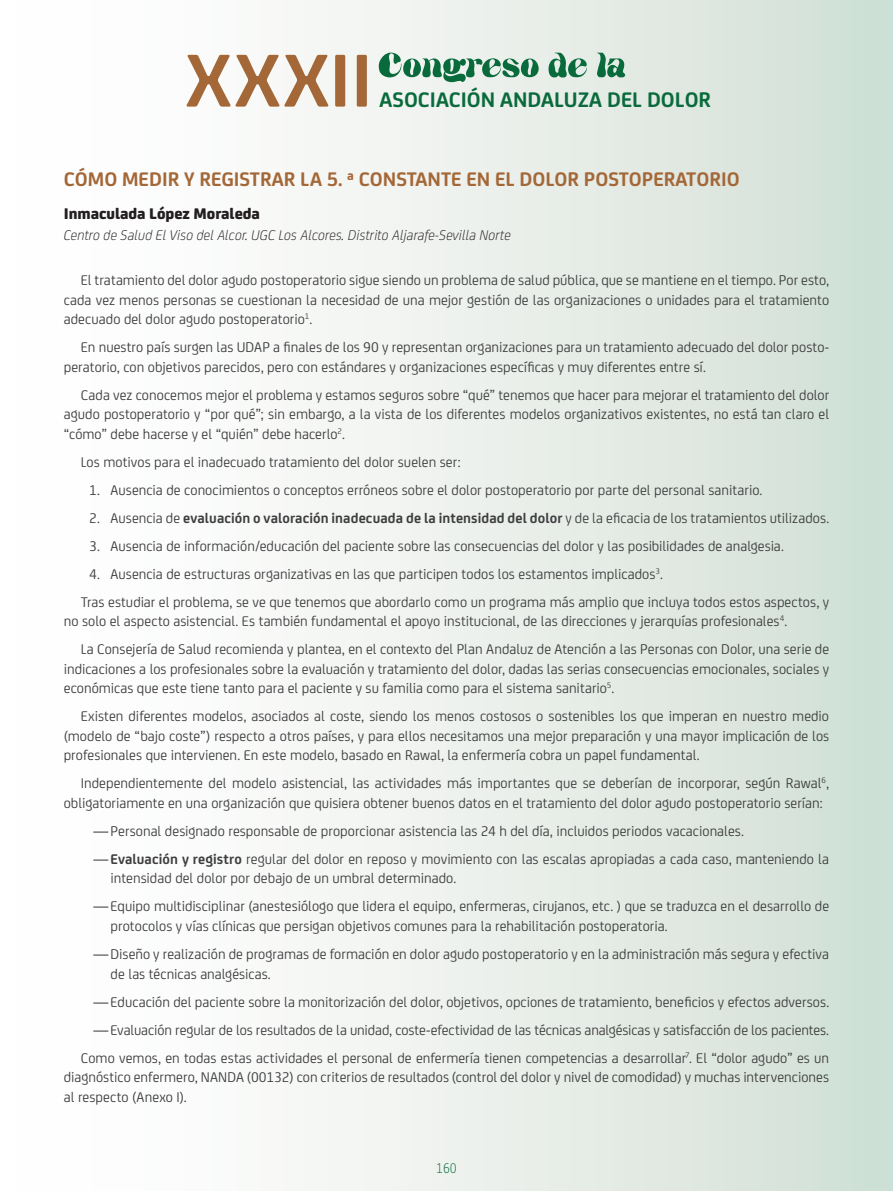
<style>
.page{position:relative;width:893px;height:1191px;background:#fff}
.page>*{position:absolute;margin:0;border:0;box-sizing:border-box;transform-origin:0 0}
.t1{font:700 80.1px "FS Joey";letter-spacing:.02em;color:#a46737}
.t2{font:700 22.5px "FS Joey";color:#096b3c}
.t3{font:700 21px "FS Joey";color:#a46737}
.t4{font:800 16.5px "FS Joey";color:#231f20}
.t5{font:15px/19.5px "FS Joey";color:#3e3e3f}
.t6{font:italic 300 15px "FS Joey";color:#231f20}
.t7{font:300 15px "FS Joey";color:#096b3c;scale:.9 1}
.s1{font-weight:700}
</style>
<div class="page">
<div style="left:0;top:0;width:893px;height:1191px;background:linear-gradient(to right,#fff,#d3e0d7)"></div>
<svg style="left:379px;top:53px;width:246px;height:29px"></svg>
<h1 class="t1" style="left:186px;top:20px;width:189px">XXXII</h1>
<h2 class="t2" style="left:379px;top:82px;width:333px">ASOCIACIÓN ANDALUZA DEL DOLOR</h2>
<h3 class="t3" style="left:64px;top:163px;width:677px">CÓMO MEDIR Y REGISTRAR LA 5. ª CONSTANTE EN EL DOLOR POSTOPERATORIO</h3>
<p class="t4" style="left:64px;top:201px;width:198px">Inmaculada López Moraleda</p>
<p class="t6" style="left:64px;top:225px;width:449px">Centro de Salud El Viso del Alcor. UGC Los Alcores. Distrito Aljarafe-Sevilla Norte</p>
<p class="t5" style="left:64px;top:269px;width:767px;text-align:justify;text-indent:17px">El tratamiento del dolor agudo postoperatorio sigue siendo un problema de salud pública, que se mantiene en el tiempo. Por esto, cada vez menos personas se cuestionan la necesidad de una mejor gestión de las organizaciones o unidades para el tratamiento adecuado del dolor agudo postoperatorio<sup>1</sup>.</p>
<p class="t5" style="left:64px;top:336px;width:767px;text-indent:17px">En nuestro país surgen las UDAP a finales de los 90 y representan organizaciones para un tratamiento adecuado del dolor posto&shy;peratorio, con objetivos parecidos, pero con estándares y organizaciones específicas y muy diferentes entre sí.</p>
<p class="t5" style="left:64px;top:384px;width:767px;text-align:justify;text-indent:17px">Cada vez conocemos mejor el problema y estamos seguros sobre “qué” tenemos que hacer para mejorar el tratamiento del dolor agudo postoperatorio y “por qué”; sin embargo, a la vista de los diferentes modelos organizativos existentes, no está tan claro el “cómo” debe hacerse y el “quién” debe hacerlo<sup>2</sup>.</p>
<p class="t5" style="left:81px;top:451px;width:382px">Los motivos para el inadecuado tratamiento del dolor suelen ser:</p>
<p class="t5" style="left:89px;top:479px;width:675px">1. Ausencia de conocimientos o conceptos erróneos sobre el dolor postoperatorio por parte del personal sanitario.</p>
<p class="t5" style="left:89px;top:507px;width:741px">2. Ausencia de <span class="s1">evaluación o valoración inadecuada de la intensidad del dolor</span> y de la eficacia de los tratamientos utilizados.</p>
<p class="t5" style="left:89px;top:535px;width:696px">3. Ausencia de información/educación del paciente sobre las consecuencias del dolor y las posibilidades de analgesia.</p>
<p class="t5" style="left:81px;top:559px;width:750px;line-height:28px;text-indent:9px">4. Ausencia de estructuras organizativas en las que participen todos los estamentos implicados<sup>3</sup>.<br>Tras estudiar el problema, se ve que tenemos que abordarlo como un programa más amplio que incluya todos estos aspectos, y</p>
<p class="t5" style="left:81px;top:606px;width:750px;line-height:28px;text-indent:-17px">no solo el aspecto asistencial. Es también fundamental el apoyo institucional, de las direcciones y jerarquías profesionales<sup>4</sup>.<br>La Consejería de Salud recomienda y plantea, en el contexto del Plan Andaluz de Atención a las Personas con Dolor, una serie de</p>
<p class="t5" style="left:64px;top:658px;width:767px">indicaciones a los profesionales sobre la evaluación y tratamiento del dolor, dadas las serias consecuencias emocionales, sociales y económicas que este tiene tanto para el paciente y su familia como para el sistema sanitario<sup>5</sup>.</p>
<p class="t5" style="left:64px;top:706px;width:767px;text-align:justify;text-indent:17px">Existen diferentes modelos, asociados al coste, siendo los menos costosos o sostenibles los que imperan en nuestro medio (modelo de “bajo coste”) respecto a otros países, y para ellos necesitamos una mejor preparación y una mayor implicación de los profesionales que intervienen. En este modelo, basado en Rawal, la enfermería cobra un papel fundamental.</p>
<p class="t5" style="left:64px;top:773px;width:767px;text-indent:17px">Independientemente del modelo asistencial, las actividades más importantes que se deberían de incorporar, según Rawal<sup>6</sup>, obligatoriamente en una organización que quisiera obtener buenos datos en el tratamiento del dolor agudo postoperatorio serían:</p>
<p class="t5" style="left:94px;top:816px;width:737px;line-height:28px">—Personal designado responsable de proporcionar asistencia las 24 h del día, incluidos periodos vacacionales. —<span class="s1">Evaluación y registro</span> regular del dolor en reposo y movimiento con las escalas apropiadas a cada caso, manteniendo la</p>
<p class="t5" style="left:94px;top:863px;width:737px;line-height:28px;text-indent:17px">intensidad del dolor por debajo de un umbral determinado.<br>—Equipo multidisciplinar (anestesiólogo que lidera el equipo, enfermeras, cirujanos, etc. ) que se traduzca en el desarrollo de</p>
<p class="t5" style="left:94px;top:911px;width:737px;line-height:28px;text-indent:17px">protocolos y vías clínicas que persigan objetivos comunes para la rehabilitación postoperatoria.<br>—Diseño y realización de programas de formación en dolor agudo postoperatorio y en la administración más segura y efectiva</p>
<p class="t5" style="left:111px;top:963px;width:162px">de las técnicas analgésicas.</p>
<p class="t5" style="left:94px;top:991px;width:737px">—Educación del paciente sobre la monitorización del dolor, objetivos, opciones de tratamiento, beneficios y efectos adversos.</p>
<p class="t5" style="left:94px;top:1019px;width:737px">—Evaluación regular de los resultados de la unidad, coste-efectividad de las técnicas analgésicas y satisfacción de los pacientes.</p>
<p class="t5" style="left:81px;top:1047px;width:750px">Como vemos, en todas estas actividades el personal de enfermería tienen competencias a desarrollar<sup>7</sup>. El “dolor agudo” es un</p>
<p class="t5" style="left:64px;top:1066px;width:767px">diagnóstico enfermero, NANDA (00132) con criterios de resultados (control del dolor y nivel de comodidad) y muchas intervenciones al respecto (Anexo I).</p>
<p class="t7" style="left:436px;top:1157px;width:25px">160</p>
</div>
